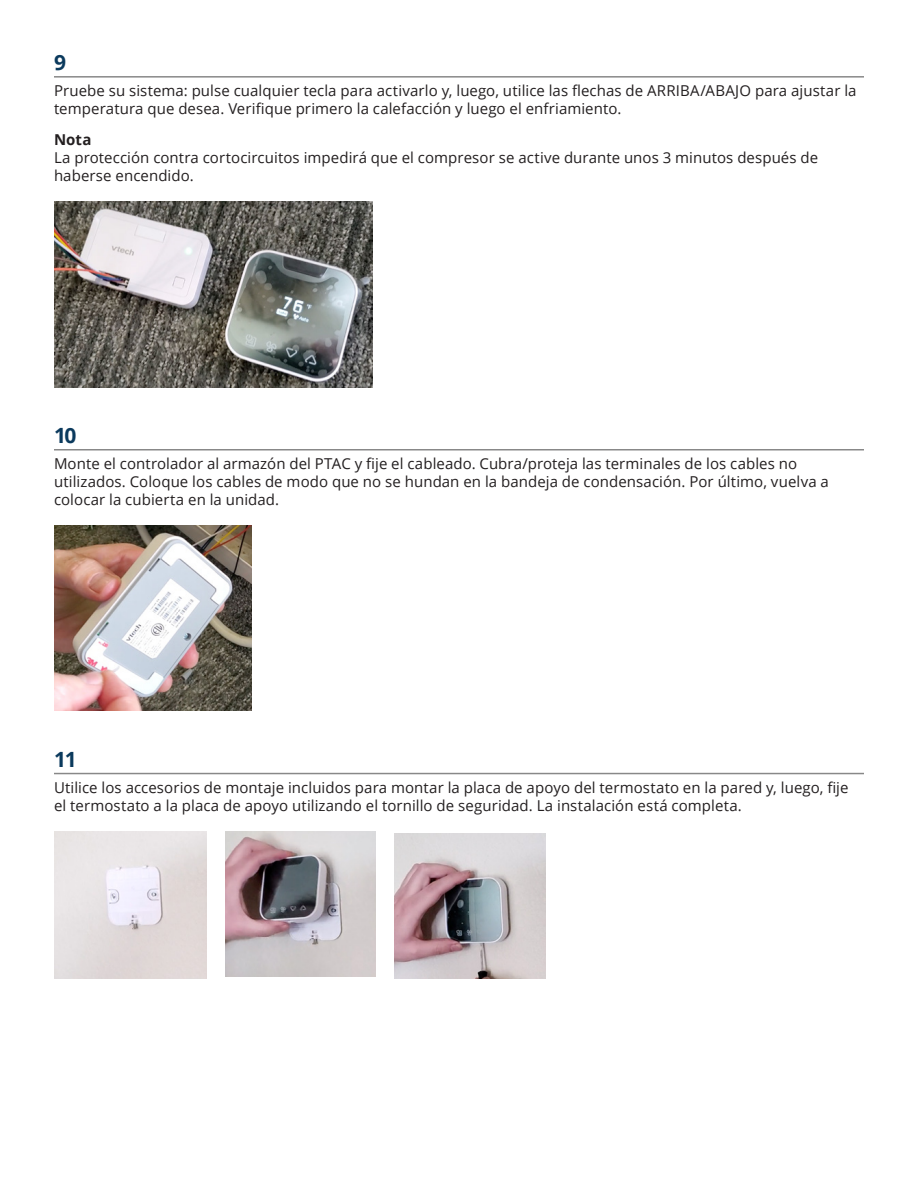
<style>
.page{position:relative;width:918px;height:1188px;background:#fff}
.page>*{position:absolute;margin:0;border:0;box-sizing:border-box;transform-origin:0 0}
.t1{font:700 21px "Open Sans";color:#0b3a5d}
.t2{font:15px/18px "Open Sans";letter-spacing:.005em;color:#231f20}
.t3{font:700 15px "Open Sans";color:#231f20}
</style>
<div class="page">
<hr style="left:54px;top:76px;width:810px;height:2px;background:#888">
<hr style="left:54px;top:449px;width:810px;height:2px;background:#888">
<img style="left:54px;top:202px;width:318px;height:185px">
<img style="left:54px;top:525px;width:197px;height:186px">
<hr style="left:54px;top:773px;width:810px;height:1px;background:#888">
<img style="left:54px;top:831px;width:153px;height:148px">
<img style="left:226px;top:831px;width:150px;height:146px">
<img style="left:395px;top:833px;width:150px;height:146px">
<p class="t1" style="left:54px;top:48px;width:13px">9</p>
<p class="t2" style="left:54px;top:81px;width:804px">Pruebe su sistema: pulse cualquier tecla para activarlo y, luego, utilice las flechas de ARRIBA/ABAJO para ajustar la temperatura que desea. Verifique primero la calefacción y luego el enfriamiento.</p>
<p class="t3" style="left:54px;top:129px;width:39px">Nota</p>
<p class="t2" style="left:54px;top:149px;width:766px">La protección contra cortocircuitos impedirá que el compresor se active durante unos 3 minutos después de haberse encendido.</p>
<p class="t1" style="left:54px;top:421px;width:24px">10</p>
<p class="t2" style="left:54px;top:454px;width:776px">Monte el controlador al armazón del PTAC y fije el cableado. Cubra/proteja las terminales de los cables no utilizados. Coloque los cables de modo que no se hundan en la bandeja de condensación. Por último, vuelva a colocar la cubierta en la unidad.</p>
<p class="t1" style="left:54px;top:744px;width:24px">11</p>
<p class="t2" style="left:54px;top:778px;width:796px">Utilice los accesorios de montaje incluidos para montar la placa de apoyo del termostato en la pared y, luego, fije el termostato a la placa de apoyo utilizando el tornillo de seguridad. La instalación está completa.</p>
</div>
